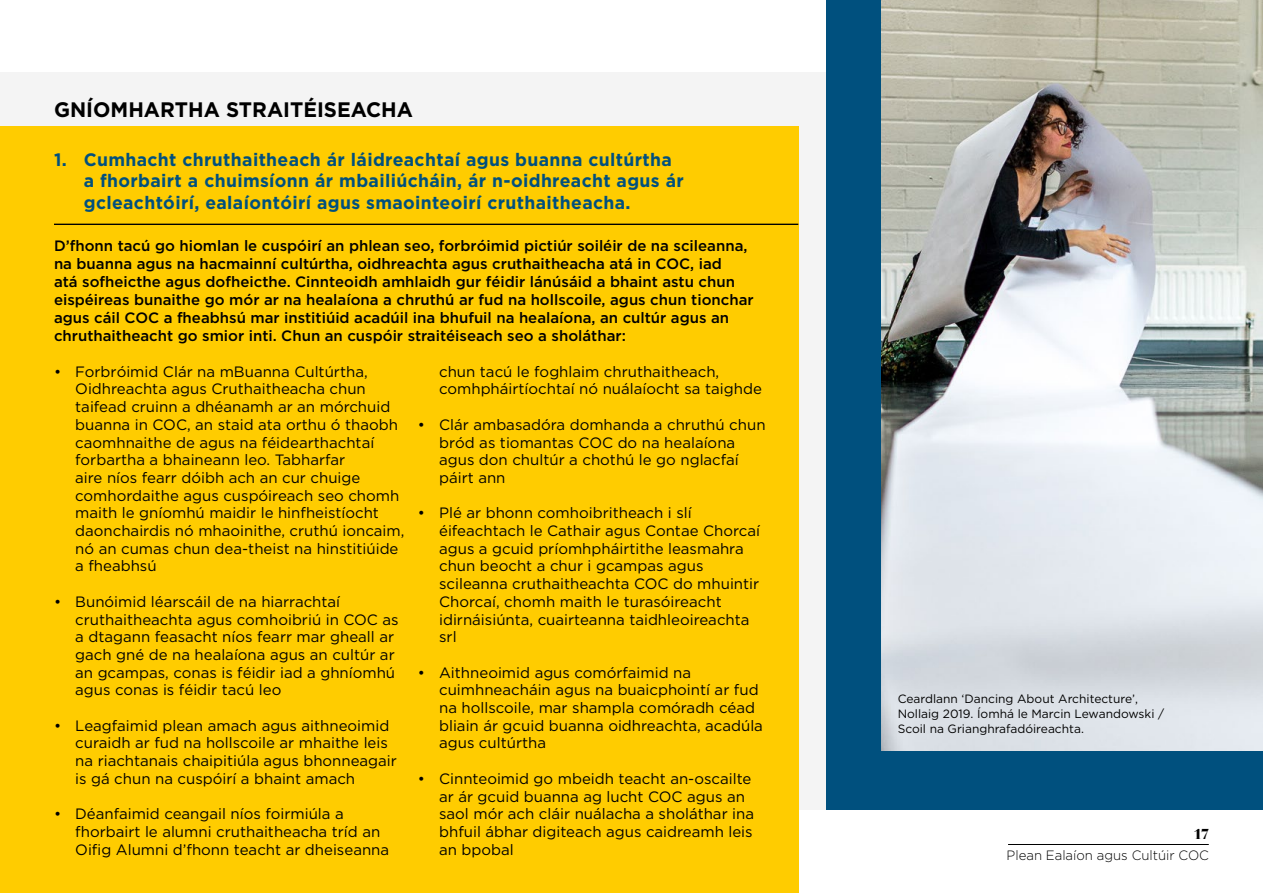
<style>
.page{position:relative;width:1263px;height:893px;background:#fff}
.page>*{position:absolute;margin:0;border:0;box-sizing:border-box;transform-origin:0 0}
.t1{font:700 21px "Gotham HTF";color:#000}
.t2{font:700 18px/21.6px "Gotham HTF";letter-spacing:.02em;color:#00507e}
.t3{font:15px/17.7px "Gotham HTF";color:#000}
.t4{font:500 15px/18px "Gotham HTF";color:#000}
.t5{font:700 15px "Bauer Bod DEE";color:#000}
.t6{font:300 13.5px "Gotham HTF";color:#000}
.t7{font:12px/15px "Gotham HTF";color:#000}
</style>
<div class="page">
<div style="left:0;top:72px;width:1263px;height:737px;background:#f4f4f4"></div>
<div style="left:0;top:126px;width:798px;height:767px;background:#fc0"></div>
<div style="left:827px;top:0;width:436px;height:809px;background:#00507e"></div>
<hr style="left:54px;top:224px;width:744px;height:1px;background:#000">
<img style="left:882px;top:0;width:381px;height:750px">
<hr style="left:1008px;top:844px;width:201px;height:1px;background:#000">
<h1 class="t1" style="left:54px;top:97px;width:360px">GNÍOMHARTHA STRAITÉISEACHA</h1>
<p class="t2" style="left:84px;top:148px;width:602px;text-indent:-30px">1. Cumhacht chruthaitheach ár láidreachtaí agus buanna cultúrtha a fhorbairt a chuimsíonn ár mbailiúcháin, ár n-oidhreacht agus ár gcleachtóirí, ealaíontóirí agus smaointeoirí cruthaitheacha.</p>
<p class="t4" style="left:54px;top:236px;width:701px">D’fhonn tacú go hiomlan le cuspóirí an phlean seo, forbróimid pictiúr soiléir de na scileanna, na buanna agus na hacmainní cultúrtha, oidhreachta agus cruthaitheacha atá in COC, iad<br>atá sofheicthe agus dofheicthe. Cinnteoidh amhlaidh gur féidir lánúsáid a bhaint astu chun eispéireas bunaithe go mór ar na healaíona a chruthú ar fud na hollscoile, agus chun tionchar agus cáil COC a fheabhsú mar institiúid acadúil ina bhufuil na healaíona, an cultúr agus an chruthaitheacht go smior inti. Chun an cuspóir straitéiseach seo a sholáthar:</p>
<p class="t3" style="left:75px;top:362px;width:331px;text-indent:-21px">• Forbróimid Clár na mBuanna Cultúrtha, Oidhreachta agus Cruthaitheacha chun taifead cruinn a dhéanamh ar an mórchuid buanna in COC, an staid ata orthu ó thaobh caomhnaithe de agus na féidearthachtaí forbartha a bhaineann leo. Tabharfar<br>aire níos fearr dóibh ach an cur chuige comhordaithe agus cuspóireach seo chomh maith le gníomhú maidir le hinfheistíocht daonchairdis nó mhaoinithe, cruthú ioncaim, nó an cumas chun dea-theist na hinstitiúide a fheabhsú</p>
<p class="t3" style="left:75px;top:592px;width:325px;text-indent:-21px">• Bunóimid léarscáil de na hiarrachtaí cruthaitheachta agus comhoibriú in COC as a dtagann feasacht níos fearr mar gheall ar gach gné de na healaíona agus an cultúr ar an gcampas, conas is féidir iad a ghníomhú agus conas is féidir tacú leo</p>
<p class="t3" style="left:75px;top:716px;width:323px;text-indent:-21px">• Leagfaimid plean amach agus aithneoimid curaidh ar fud na hollscoile ar mhaithe leis na riachtanais chaipitiúla agus bhonneagair is gá chun na cuspóirí a bhaint amach</p>
<p class="t3" style="left:75px;top:805px;width:315px;text-indent:-21px">• Déanfaimid ceangail níos foirmiúla a fhorbairt le alumni cruthaitheacha tríd an<br>Oifig Alumni d’fhonn teacht ar dheiseanna</p>
<p class="t3" style="left:439px;top:362px;width:324px">chun tacú le foghlaim chruthaitheach, comhpháirtíochtaí nó nuálaíocht sa taighde</p>
<p class="t3" style="left:439px;top:415px;width:328px;text-indent:-21px">• Clár ambasadóra domhanda a chruthú chun bród as tiomantas COC do na healaíona agus don chultúr a chothú le go nglacfaí páirt ann</p>
<p class="t3" style="left:439px;top:504px;width:322px;text-indent:-21px">• Plé ar bhonn comhoibritheach i slí éifeachtach le Cathair agus Contae Chorcaí agus a gcuid príomhpháirtithe leasmahra chun beocht a chur i gcampas agus scileanna cruthaitheachta COC do mhuintir Chorcaí, chomh maith le turasóireacht idirnáisiúnta, cuairteanna taidhleoireachta srl</p>
<p class="t3" style="left:439px;top:663px;width:325px;text-indent:-21px">• Aithneoimid agus comórfaimid na cuimhneacháin agus na buaicphointí ar fud na hollscoile, mar shampla comóradh céad bliain ár gcuid buanna oidhreachta, acadúla agus cultúrtha</p>
<p class="t3" style="left:439px;top:769px;width:316px;text-indent:-21px">• Cinnteoimid go mbeidh teacht an-oscailte ar ár gcuid buanna ag lucht COC agus an saol mór ach cláir nuálacha a sholáthar ina bhfuil ábhar digiteach agus caidreamh leis an bpobal</p>
<p class="t7" style="left:898px;top:691px;width:268px">Ceardlann ‘Dancing About Architecture’,<br>Nollaig 2019. Íomhá le Marcin Lewandowski /<br>Scoil na Grianghrafadóireachta.</p>
<p class="t5" style="left:1193px;top:825px;width:17px">17</p>
<p class="t6" style="left:1007px;top:848px;width:204px">Plean Ealaíon agus Cultúir COC</p>
</div>
